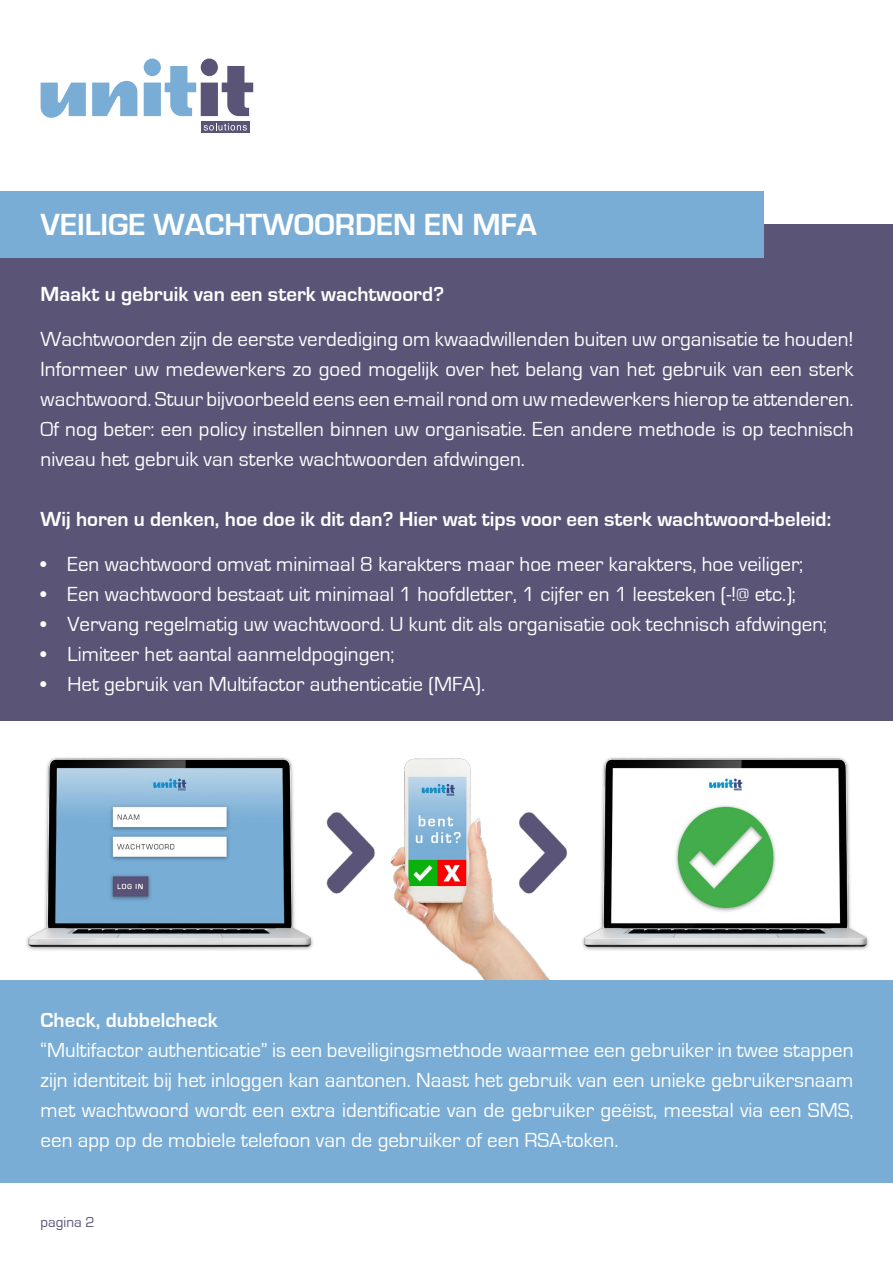
<style>
.page{position:relative;width:893px;height:1263px;background:#fff}
.page>*{position:absolute;margin:0;border:0;box-sizing:border-box;transform-origin:0 0}
.t1{font:700 31.5px "Eurostile";color:#fff}
.t2{font:21px/30px "Eurostile";color:#fff;text-align:justify}
.t3{font:700 21px "Eurostile";color:#fff}
.t4{font:15px "Eurostile";color:#5a5477}
</style>
<div class="page">
<div style="left:0;top:224px;width:893px;height:496px;background:#5a5477"></div>
<div style="left:0;top:191px;width:763px;height:66px;background:#79add5"></div>
<img style="left:26px;top:757px;width:843px;height:223px">
<div style="left:0;top:980px;width:893px;height:203px;background:#79add5"></div>
<svg style="left:41px;top:83px;width:45px;height:35px"></svg>
<svg style="left:92px;top:81px;width:45px;height:35px"></svg>
<svg style="left:144px;top:59px;width:109px;height:57px"></svg>
<div style="left:201px;top:121px;width:48px;height:11px;background:#5a5477"></div>
<svg style="left:204px;top:123px;width:43px;height:8px"></svg>
<h1 class="t1" style="left:41px;top:207px;width:498px">VEILIGE WACHTWOORDEN EN MFA</h1>
<p class="t3" style="left:41px;top:283px;width:405px">Maakt u gebruik van een sterk wachtwoord?</p>
<p class="t2" style="left:41px;top:325px;width:814px">Wachtwoorden zijn de eerste verdediging om kwaadwillenden buiten uw organisatie te houden!<br>Informeer uw medewerkers zo goed mogelijk over het belang van het gebruik van een sterk wachtwoord. Stuur bijvoorbeeld eens een e-mail rond om uw medewerkers hierop te attenderen.<br>Of nog beter: een policy instellen binnen uw organisatie. Een andere methode is op technisch niveau het gebruik van sterke wachtwoorden afdwingen.</p>
<p class="t3" style="left:41px;top:508px;width:792px">Wij horen u denken, hoe doe ik dit dan? Hier wat tips voor een sterk wachtwoord-beleid:</p>
<p class="t2" style="left:41px;top:550px;width:764px">• Een wachtwoord omvat minimaal 8 karakters maar hoe meer karakters, hoe veiliger;</p>
<p class="t2" style="left:41px;top:580px;width:757px">• Een wachtwoord bestaat uit minimaal 1 hoofdletter, 1 cijfer en 1 leesteken (-!@ etc.);</p>
<p class="t2" style="left:41px;top:610px;width:788px">• Vervang regelmatig uw wachtwoord. U kunt dit als organisatie ook technisch afdwingen;</p>
<p class="t2" style="left:41px;top:640px;width:355px">• Limiteer het aantal aanmeldpogingen;</p>
<p class="t2" style="left:41px;top:670px;width:446px">• Het gebruik van Multifactor authenticatie (MFA).</p>
<p class="t3" style="left:41px;top:1009px;width:179px">Check, dubbelcheck</p>
<p class="t2" style="left:41px;top:1036px;width:815px">“Multifactor authenticatie” is een beveiligingsmethode waarmee een gebruiker in twee stappen zijn identiteit bij het inloggen kan aantonen. Naast het gebruik van een unieke gebruikersnaam met wachtwoord wordt een extra identificatie van de gebruiker geëist, meestal via een SMS, een app op de mobiele telefoon van de gebruiker of een RSA-token.</p>
<p class="t4" style="left:41px;top:1214px;width:56px">pagina 2</p>
</div>
